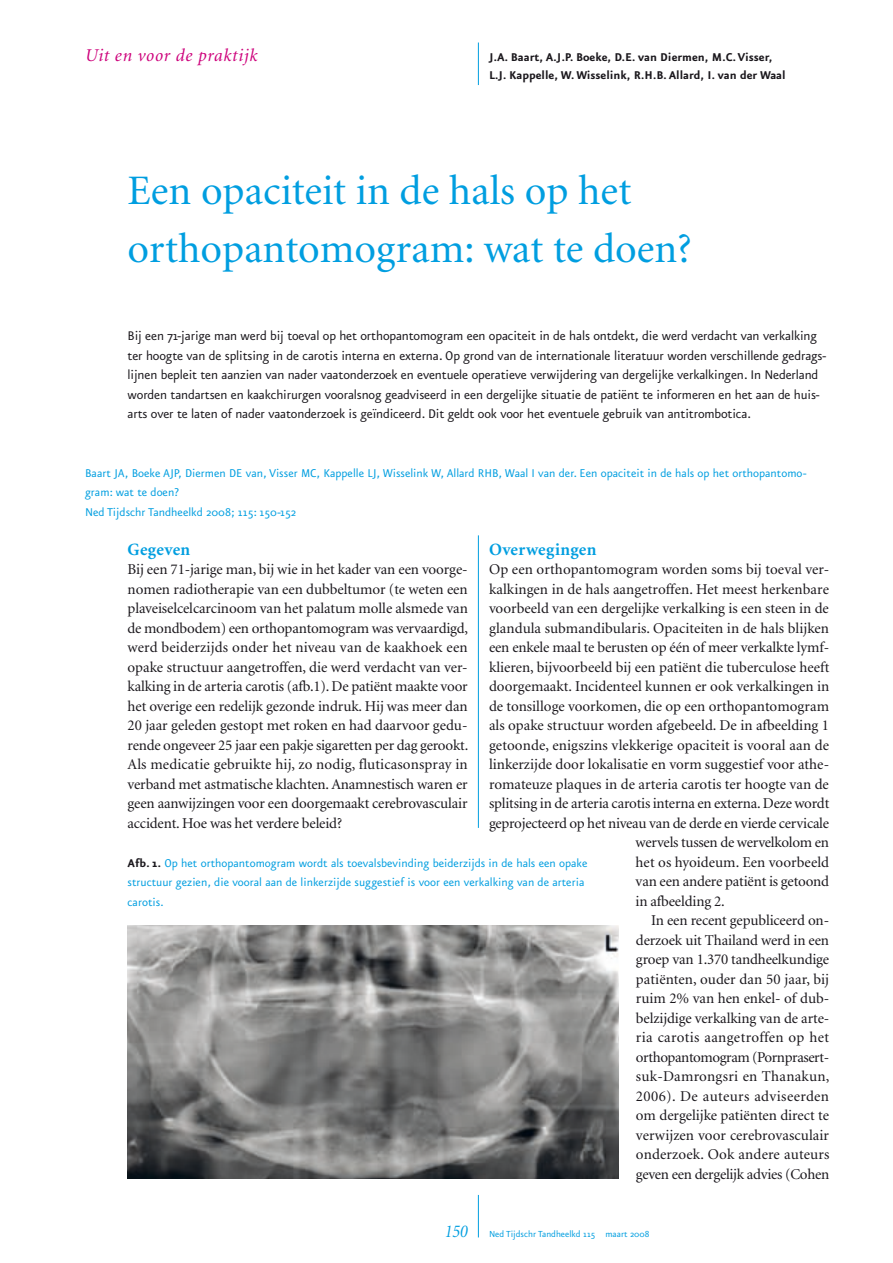
<style>
.page{position:relative;width:893px;height:1263px;background:#fff}
.page>*{position:absolute;margin:0;border:0;box-sizing:border-box;transform-origin:0 0}
.t1{font:42px/58.5px "Minion";color:#009ee0}
.t2{font:italic 18px "Minion";letter-spacing:.04em;color:#cd007b}
.t3{font:700 17.25px "Minion";letter-spacing:.02em;color:#009ee0}
.t4{font:15px/19.5px "Minion";color:#1a171c;text-align:justify}
.t5{font:15px/19.5px "Eureka Sans";letter-spacing:-.01em;color:#1a171c}
.t6{font:15px "Minion";letter-spacing:.025em;color:#1a171c}
.t7{font:15px "Minion";letter-spacing:-.03em;color:#1a171c}
.t8{font:15px "Minion";letter-spacing:-.02em;color:#1a171c}
.t9{font:13.5px/19.5px "Eureka Sans";color:#009ee0}
.t10{font:700 13.5px/18px "Eureka Sans";color:#1a171c}
.t11{font:10.5px "Eureka Sans";color:#009ee0}
.s1{font-weight:700;color:#1a171c}
.s2{font-family:"Minion";font-style:italic;font-size:18px}
</style>
<div class="page">
<hr style="left:478px;top:1195px;width:1px;height:42px;background:#009ee0">
<img style="left:128px;top:925px;width:491px;height:254px">
<hr style="left:478px;top:43px;width:1px;height:42px;background:#009ee0">
<hr style="left:478px;top:535px;width:1px;height:293px;background:#009ee0">
<p class="t2" style="left:85px;top:46px;width:174px">Uit en voor de praktijk</p>
<p class="t10" style="left:489px;top:48px;width:298px">J.A. Baart, A.J.P. Boeke, D.E. van Diermen, M.C. Visser,<br>L.J. Kappelle, W. Wisselink, R.H.B. Allard, I. van der Waal</p>
<h1 class="t1" style="left:128px;top:163px;width:566px">Een opaciteit in de hals op het orthopantomogram: wat te doen?</h1>
<p class="t5" style="left:128px;top:327px;width:700px">Bij een 71-jarige man werd bij toeval op het orthopantomogram een opaciteit in de hals ontdekt, die werd verdacht van verkalking ter hoogte van de splitsing in de carotis interna en externa. Op grond van de internationale literatuur worden verschillende gedrags&shy;lijnen bepleit ten aanzien van nader vaatonderzoek en eventuele operatieve verwijdering van dergelijke verkalkingen. In Nederland worden tandartsen en kaakchirurgen vooralsnog geadviseerd in een dergelijke situatie de patiënt te informeren en het aan de huis&shy;arts over te laten of nader vaatonderzoek is geïndiceerd. Dit geldt ook voor het eventuele gebruik van antitrombotica.</p>
<p class="t9" style="left:85px;top:464px;width:723px">Baart JA, Boeke AJP, Diermen DE van, Visser MC, Kappelle LJ, Wisselink W, Allard RHB, Waal I van der. Een opaciteit in de hals op het orthopantomo&shy;gram: wat te doen?<br>Ned Tijdschr Tandheelkd 2008; 115: 150-152</p>
<p class="t3" style="left:128px;top:540px;width:64px">Gegeven</p>
<p class="t4" style="left:128px;top:560px;width:342px">Bij een 71-jarige man, bij wie in het kader van een voorge&shy;nomen radiotherapie van een dubbeltumor (te weten een plaveiselcelcarcinoom van het palatum molle alsmede van de mondbodem) een orthopantomogram was vervaardigd, werd beiderzijds onder het niveau van de kaakhoek een opake structuur aangetroffen, die werd verdacht van ver&shy;kalking in de arteria carotis (afb.1). De patiënt maakte voor het overige een redelijk gezonde indruk. Hij was meer dan 20 jaar geleden gestopt met roken en had daarvoor gedu&shy;rende ongeveer 25 jaar een pakje sigaretten per dag gerookt.<br>Als medicatie gebruikte hij, zo nodig, fluticasonspray in verband met astmatische klachten. Anamnestisch waren er geen aanwijzingen voor een doorgemaakt cerebrovasculair accident. Hoe was het verdere beleid?</p>
<p class="t3" style="left:489px;top:540px;width:109px">Overwegingen</p>
<p class="t4" style="left:489px;top:560px;width:342px">Op een orthopantomogram worden soms bij toeval ver-</p>
<p class="t4" style="left:489px;top:580px;width:341px">kalkingen in de hals aangetroffen. Het meest herkenbare</p>
<p class="t4" style="left:489px;top:599px;width:341px">voorbeeld van een dergelijke verkalking is een steen in de</p>
<p class="t4" style="left:489px;top:619px;width:341px">glandula submandibularis. Opaciteiten in de hals blijken</p>
<p class="t4" style="left:489px;top:638px;width:342px">een enkele maal te berusten op één of meer verkalkte lymf-</p>
<p class="t4" style="left:489px;top:658px;width:342px">klieren, bijvoorbeeld bij een patiënt die tuberculose heeft</p>
<p class="t4" style="left:489px;top:677px;width:342px">doorgemaakt. Incidenteel kunnen er ook verkalkingen in</p>
<p class="t4" style="left:489px;top:697px;width:341px">de tonsilloge voorkomen, die op een orthopantomogram</p>
<p class="t4" style="left:489px;top:716px;width:342px">als opake structuur worden afgebeeld. De in afbeelding 1</p>
<p class="t4" style="left:489px;top:736px;width:341px">getoonde, enigszins vlekkerige opaciteit is vooral aan de</p>
<p class="t4" style="left:489px;top:755px;width:342px">linkerzijde door lokalisatie en vorm suggestief voor athe-</p>
<p class="t4" style="left:489px;top:775px;width:341px">romateuze plaques in de arteria carotis ter hoogte van de</p>
<p class="t4" style="left:489px;top:794px;width:342px">splitsing in de arteria carotis interna en externa. Deze wordt</p>
<p class="t4" style="left:489px;top:814px;width:342px">geprojecteerd op het niveau van de derde en vierde cervicale</p>
<p class="t4" style="left:636px;top:833px;width:195px">wervels tussen de wervelkolom en</p>
<p class="t4" style="left:636px;top:853px;width:195px">het os hyoideum. Een voorbeeld</p>
<p class="t4" style="left:636px;top:872px;width:195px">van een andere patiënt is getoond</p>
<p class="t4" style="left:636px;top:892px;width:91px">in afbeelding 2.</p>
<p class="t4" style="left:651px;top:911px;width:180px">In een recent gepubliceerd on-</p>
<p class="t4" style="left:636px;top:931px;width:195px">derzoek uit Thailand werd in een</p>
<p class="t4" style="left:636px;top:950px;width:195px">groep van 1.370 tandheelkundige</p>
<p class="t4" style="left:636px;top:970px;width:195px">patiënten, ouder dan 50 jaar, bij</p>
<p class="t4" style="left:636px;top:989px;width:195px">ruim 2% van hen enkel- of dub-</p>
<p class="t4" style="left:636px;top:1009px;width:195px">belzijdige verkalking van de arte-</p>
<p class="t6" style="left:636px;top:1030px;width:195px">ria carotis aangetroffen op het</p>
<p class="t7" style="left:636px;top:1050px;width:195px">orthopantomogram (Pornprasert-</p>
<p class="t4" style="left:636px;top:1067px;width:195px">suk-Damrongsri en Thanakun,</p>
<p class="t6" style="left:636px;top:1089px;width:195px">2006). De auteurs adviseerden</p>
<p class="t4" style="left:636px;top:1106px;width:195px">om dergelijke patiënten direct te</p>
<p class="t4" style="left:636px;top:1126px;width:195px">verwijzen voor cerebrovasculair</p>
<p class="t4" style="left:636px;top:1145px;width:195px">onderzoek. Ook andere auteurs</p>
<p class="t8" style="left:636px;top:1167px;width:195px">geven een dergelijk advies (Cohen</p>
<p class="t9" style="left:128px;top:854px;width:461px"><span class="s1">Afb. 1.</span> Op het orthopantomogram wordt als toevalsbevinding beiderzijds in de hals een opake structuur gezien, die vooral aan de linkerzijde suggestief is voor een verkalking van de arteria carotis.</p>
<p class="t11" style="left:445px;top:1229px;width:206px"><span class="s2">150</span> Ned Tijdschr Tandheelkd 115 maart 2008</p>
</div>
